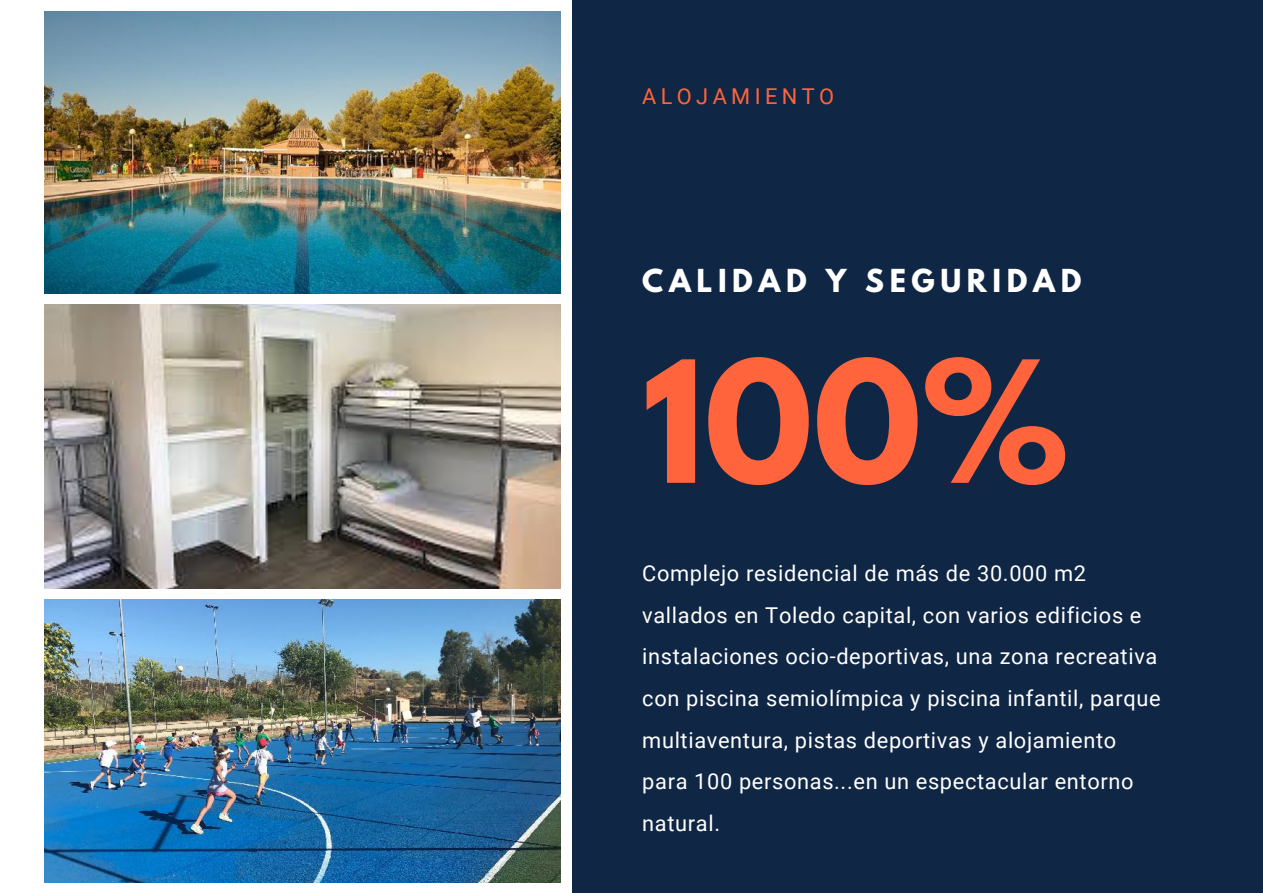
<style>
.page{position:relative;width:1263px;height:893px;background:#fff}
.page>*{position:absolute;margin:0;border:0;box-sizing:border-box;transform-origin:0 0}
.t1{font:700 149.7px "League Spartan";color:#ff643c}
.t2{font:700 28.05px "League Spartan";letter-spacing:.2em;color:#fff}
.t3{font:21.9px/41.5px "Roboto";letter-spacing:.03em;color:#fff}
.t4{font:21.9px "Roboto";letter-spacing:.2em;color:#ff643c}
</style>
<div class="page">
<div style="left:572px;top:0;width:691px;height:893px;background:#0f2645"></div>
<img style="left:45px;top:11px;width:515px;height:283px">
<img style="left:45px;top:305px;width:515px;height:283px">
<img style="left:45px;top:599px;width:515px;height:284px">
<p class="t4" style="left:642px;top:83px;width:193px">ALOJAMIENTO</p>
<p class="t2" style="left:642px;top:266px;width:441px">CALIDAD Y SEGURIDAD</p>
<h1 class="t1" style="left:642px;top:348px;width:428px">100%</h1>
<p class="t3" style="left:642px;top:553px;width:520px">Complejo residencial de más de 30.000 m2 vallados en Toledo capital, con varios edificios e instalaciones ocio-deportivas, una zona recreativa con piscina semiolímpica y piscina infantil, parque multiaventura, pistas deportivas y alojamiento para 100 personas...en un espectacular entorno natural.</p>
</div>
